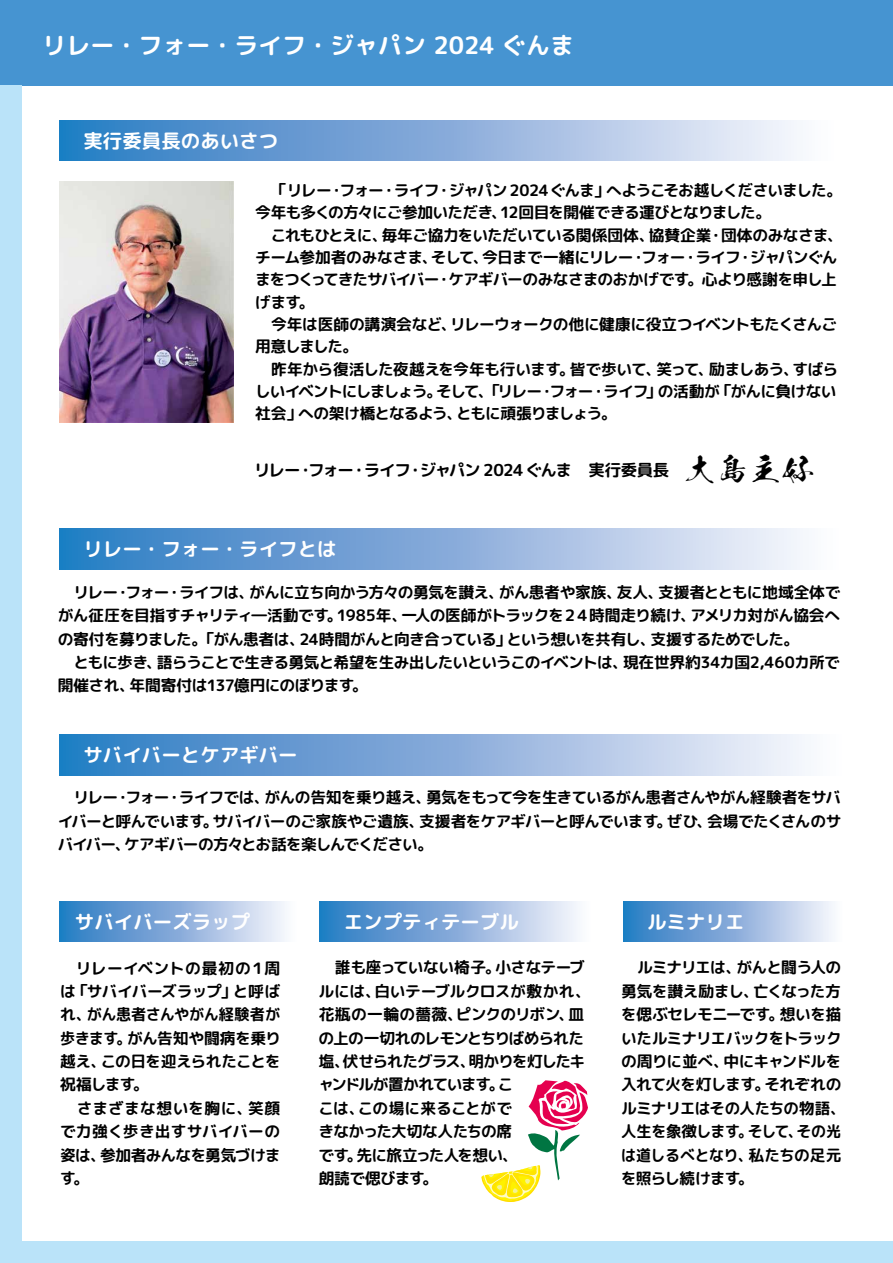
<style>
.page{position:relative;width:893px;height:1263px;background:#fff}
.page>*{position:absolute;margin:0;border:0;box-sizing:border-box;transform-origin:0 0}
.t1{font:24px "rounded mplus 1 p bold";color:#fff}
.t2{font:19.5px "rounded mplus 1 p bold";color:#fff}
.t3{font:16.5px "rounded mplus 1 p bold";letter-spacing:-.07em;color:#000}
.t4{font:15.75px/23.4px "rounded mplus 1 p bold";letter-spacing:-.05em;color:#000}
.t5{font:15.75px/23.4px "rounded mplus 1 p bold";letter-spacing:-.025em;color:#000}
.s1{font-family:"M Kso Ginryu";font-size:30.9px}
</style>
<div class="page">
<div style="left:0;top:0;width:893px;height:85px;background:#4694d1"></div>
<div style="left:59px;top:121px;width:774px;height:40px;background:linear-gradient(to right,#2274c0,#fbf4fc)"></div>
<img style="left:59px;top:181px;width:175px;height:242px">
<div style="left:59px;top:529px;width:780px;height:40px;background:linear-gradient(to right,#2274c0,#fbf4fc)"></div>
<div style="left:59px;top:735px;width:782px;height:40px;background:linear-gradient(to right,#2274c0,#fbf4fc)"></div>
<div style="left:59px;top:901px;width:237px;height:41px;background:linear-gradient(to right,#2274c0,#fbf4fb)"></div>
<div style="left:320px;top:901px;width:270px;height:41px;background:linear-gradient(to right,#2374c0,#faf3fb)"></div>
<div style="left:623px;top:901px;width:220px;height:41px;background:linear-gradient(to right,#2274c0,#faf3fb)"></div>
<div style="left:0;top:85px;width:21px;height:1178px;background:#bae3f9"></div>
<div style="left:0;top:1242px;width:893px;height:21px;background:#bae3f9"></div>
<svg style="left:481px;top:1080px;width:107px;height:122px"></svg>
<h1 class="t1" style="left:43px;top:28px;width:533px">リレー・フォー・ライフ・ジャパン 2024 ぐんま</h1>
<p class="t2" style="left:83px;top:127px;width:196px">実行委員長のあいさつ</p>
<p class="t4" style="left:255px;top:179px;width:589px;line-height:22.4px;text-indent:16px">「リレー・フォー・ライフ・ジャパン 2024ぐんま」へようこそお越しくださいました。今年も多くの方々にご参加いただき、12回目を開催できる運びとなりました。</p>
<p class="t4" style="left:255px;top:224px;width:589px;line-height:22.4px;text-indent:16px">これもひとえに、毎年ご協力をいただいている関係団体、協賛企業・団体のみなさま、チーム参加者のみなさま、そして、今日まで一緒にリレー・フォー・ライフ・ジャパンぐんまをつくってきたサバイバー・ケアギバーのみなさまのおかげです。心より感謝を申し上げます。<br>　今年は医師の講演会など、リレーウォークの他に健康に役立つイベントもたくさんご用意しました。<br>　昨年から復活した夜越えを今年も行います。皆で歩いて、笑って、励ましあう、すばらしいイベントにしましょう。そして、「リレー・フォー・ライフ」の活動が「がんに負けない社会」への架け橋となるよう、ともに頑張りましょう。</p>
<p class="t3" style="left:254px;top:458px;width:561px">リレー・フォー・ライフ・ジャパン 2024 ぐんま　実行委員長 <span class="s1">大島主好</span></p>
<p class="t2" style="left:83px;top:535px;width:255px">リレー・フォー・ライフとは</p>
<p class="t4" style="left:58px;top:580px;width:784px">　リレー・フォー・ライフは、がんに立ち向かう方々の勇気を讃え、がん患者や家族、友人、支援者とともに地域全体でがん征圧を目指すチャリティ―活動です。1985年、一人の医師がトラックを２４時間走り続け、アメリカ対がん協会への寄付を募りました。「がん患者は、24時間がんと向き合っている」という想いを共有し、支援するためでした。<br>　ともに歩き、語らうことで生きる勇気と希望を生み出したいというこのイベントは、現在世界約34カ国2,460カ所で開催され、年間寄付は137億円にのぼります。</p>
<p class="t2" style="left:83px;top:741px;width:216px">サバイバーとケアギバー</p>
<p class="t4" style="left:58px;top:786px;width:785px;text-align:justify">　リレー・フォー・ライフでは、がんの告知を乗り越え、勇気をもって今を生きているがん患者さんやがん経験者をサバイバーと呼んでいます。サバイバーのご家族やご遺族、支援者をケアギバーと呼んでいます。ぜひ、会場でたくさんのサバイバー、ケアギバーの方々とお話を楽しんでください。</p>
<p class="t2" style="left:75px;top:907px;width:177px">サバイバーズラップ</p>
<p class="t2" style="left:344px;top:907px;width:177px">エンプティテーブル</p>
<p class="t2" style="left:647px;top:907px;width:99px">ルミナリエ</p>
<p class="t4" style="left:318px;top:956px;width:274px">　誰も座っていない椅子。小さなテーブルには、白いテーブルクロスが敷かれ、花瓶の一輪の薔薇、ピンクのリボン、皿の上の一切れのレモンとちりばめられた塩、伏せられたグラス、明かりを灯したキャンドルが置かれています。こ<br>こは、この場に来ることがで<br>きなかった大切な人たちの席<br>です。先に旅立った人を想い、<br>朗読で偲びます。</p>
<p class="t5" style="left:60px;top:956px;width:222px;text-indent:16px">リレーイベントの最初の１周は「サバイバーズラップ」と呼ばれ、がん患者さんやがん経験者が歩きます。がん告知や闘病を乗り越え、この日を迎えられたことを祝福します。<br>　さまざまな想いを胸に、笑顔で力強く歩き出すサバイバーの姿は、参加者みんなを勇気づけます。</p>
<p class="t4" style="left:621px;top:956px;width:226px">　ルミナリエは、がんと闘う人の勇気を讃え励まし、亡くなった方を偲ぶセレモニーです。想いを描いたルミナリエバックをトラックの周りに並べ、中にキャンドルを入れて火を灯します。それぞれのルミナリエはその人たちの物語、人生を象徴します。そして、その光は道しるべとなり、私たちの足元を照らし続けます。</p>
</div>
